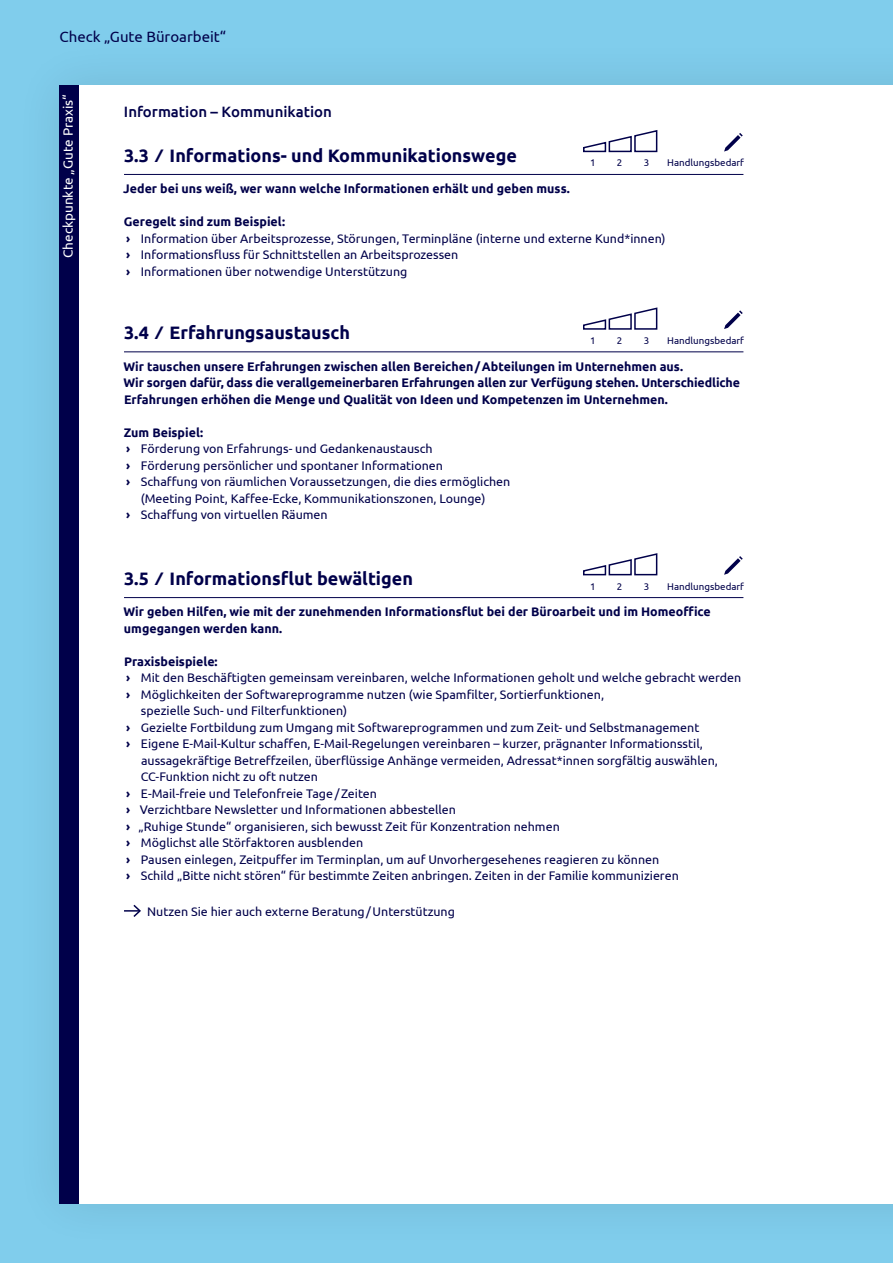
<style>
.page{position:relative;width:893px;height:1263px;background:#80cdec}
.page>*{position:absolute;margin:0;border:0;box-sizing:border-box;transform-origin:0 0}
.t1{font:700 18px "Ubuntu";color:#00004a}
.t2{font:500 15px "Ubuntu";color:#00004a}
.t3{font:15px "Ubuntu";color:#00004a}
.t4{font:13.5px "Ubuntu";color:#fff}
.t5{font:12.45px/16.5px "Ubuntu";color:#00004a}
.t6{font:700 12.45px/16.5px "Ubuntu";color:#00004a}
.t7{font:9.75px "Ubuntu";color:#00004a}
.s1{font-weight:700}
</style>
<div class="page">
<div style="left:60px;top:85px;width:833px;height:1118px;background:#fff"></div>
<svg style="left:124px;top:904px;width:17px;height:13px"></svg>
<hr style="left:124px;top:174px;width:619px;height:1px;background:#00004a">
<hr style="left:124px;top:351px;width:619px;height:1px;background:#00004a">
<hr style="left:124px;top:597px;width:619px;height:1px;background:#00004a">
<div style="left:60px;top:85px;width:19px;height:1118px;background:#00004a"></div>
<svg style="left:583px;top:130px;width:75px;height:23px"></svg>
<svg style="left:724px;top:133px;width:19px;height:19px"></svg>
<svg style="left:583px;top:307px;width:75px;height:23px"></svg>
<svg style="left:724px;top:310px;width:19px;height:19px"></svg>
<svg style="left:583px;top:553px;width:75px;height:23px"></svg>
<svg style="left:724px;top:556px;width:19px;height:19px"></svg>
<p class="t3" style="left:60px;top:28px;width:168px">Check „Gute Büroarbeit“</p>
<p class="t4" style="left:60px;top:258px;width:165px;rotate:-90deg">Checkpunkte „Gute Praxis“</p>
<p class="t2" style="left:124px;top:102px;width:210px">Information – Kommunikation</p>
<h3 class="t1" style="left:124px;top:145px;width:394px">3.3 ∕ Informations- und Kommunikationswege</h3>
<p class="t7" style="left:590px;top:157px;width:7px">1</p>
<p class="t7" style="left:617px;top:157px;width:7px">2</p>
<p class="t7" style="left:644px;top:157px;width:7px">3</p>
<p class="t7" style="left:667px;top:157px;width:78px">Handlungsbedarf</p>
<p class="t6" style="left:123px;top:180px;width:448px">Jeder bei uns weiß, wer wann welche Informationen erhält und geben muss.</p>
<p class="t6" style="left:124px;top:213px;width:163px">Geregelt sind zum Beispiel:</p>
<p class="t5" style="left:126px;top:230px;width:541px"><span class="s1">›</span> Information über Arbeitsprozesse, Störungen, Terminpläne (interne und externe Kund*innen)</p>
<p class="t5" style="left:126px;top:246px;width:334px"><span class="s1">›</span> Informationsfluss für Schnittstellen an Arbeitsprozessen</p>
<p class="t5" style="left:126px;top:263px;width:283px"><span class="s1">›</span> Informationen über notwendige Unterstützung</p>
<h3 class="t1" style="left:124px;top:322px;width:228px">3.4 ∕ Erfahrungsaustausch</h3>
<p class="t7" style="left:590px;top:334px;width:7px">1</p>
<p class="t7" style="left:617px;top:334px;width:7px">2</p>
<p class="t7" style="left:644px;top:334px;width:7px">3</p>
<p class="t7" style="left:667px;top:334px;width:78px">Handlungsbedarf</p>
<p class="t6" style="left:123px;top:358px;width:618px">Wir tauschen unsere Erfahrungen zwischen allen Bereichen/Abteilungen im Unternehmen aus.<br>Wir sorgen dafür, dass die verallgemeinerbaren Erfahrungen allen zur Verfügung stehen. Unterschiedliche<br>Erfahrungen erhöhen die Menge und Qualität von Ideen und Kompetenzen im Unternehmen.</p>
<p class="t6" style="left:124px;top:424px;width:81px">Zum Beispiel:</p>
<p class="t5" style="left:126px;top:440px;width:308px"><span class="s1">›</span> Förderung von Erfahrungs- und Gedankenaustausch</p>
<p class="t5" style="left:126px;top:456px;width:318px"><span class="s1">›</span> Förderung persönlicher und spontaner Informationen</p>
<p class="t5" style="left:141px;top:473px;width:371px;text-indent:-15px"><span class="s1">›</span> Schaffung von räumlichen Voraussetzungen, die dies ermöglichen (Meeting Point, Kaffee-Ecke, Kommunikationszonen, Lounge)</p>
<p class="t5" style="left:126px;top:506px;width:203px"><span class="s1">›</span> Schaffung von virtuellen Räumen</p>
<h3 class="t1" style="left:124px;top:568px;width:290px">3.5 ∕ Informationsflut bewältigen</h3>
<p class="t7" style="left:590px;top:580px;width:7px">1</p>
<p class="t7" style="left:617px;top:580px;width:7px">2</p>
<p class="t7" style="left:644px;top:580px;width:7px">3</p>
<p class="t7" style="left:667px;top:580px;width:78px">Handlungsbedarf</p>
<p class="t6" style="left:123px;top:603px;width:589px">Wir geben Hilfen, wie mit der zunehmenden Informationsflut bei der Büroarbeit und im Homeoffice umgegangen werden kann.</p>
<p class="t6" style="left:124px;top:653px;width:95px">Praxisbeispiele:</p>
<p class="t5" style="left:126px;top:669px;width:617px"><span class="s1">›</span> Mit den Beschäftigten gemeinsam vereinbaren, welche Informationen geholt und welche gebracht werden</p>
<p class="t5" style="left:141px;top:686px;width:465px;text-indent:-15px"><span class="s1">›</span> Möglichkeiten der Softwareprogramme nutzen (wie Spamfilter, Sortierfunktionen, spezielle Such- und Filterfunktionen)</p>
<p class="t5" style="left:126px;top:719px;width:575px"><span class="s1">›</span> Gezielte Fortbildung zum Umgang mit Softwareprogrammen und zum Zeit- und Selbstmanagement</p>
<p class="t5" style="left:141px;top:735px;width:579px;text-indent:-15px"><span class="s1">›</span> Eigene E-Mail-Kultur schaffen, E-Mail-Regelungen vereinbaren – kurzer, prägnanter Informationsstil, aussagekräftige Betreffzeilen, überflüssige Anhänge vermeiden, Adressat*innen sorgfältig auswählen,<br>CC-Funktion nicht zu oft nutzen</p>
<p class="t5" style="left:126px;top:785px;width:253px"><span class="s1">›</span> E-Mail-freie und Telefonfreie Tage/Zeiten</p>
<p class="t5" style="left:126px;top:801px;width:331px"><span class="s1">›</span> Verzichtbare Newsletter und Informationen abbestellen</p>
<p class="t5" style="left:126px;top:818px;width:435px"><span class="s1">›</span> „Ruhige Stunde“ organisieren, sich bewusst Zeit für Konzentration nehmen</p>
<p class="t5" style="left:126px;top:834px;width:239px"><span class="s1">›</span> Möglichst alle Störfaktoren ausblenden</p>
<p class="t5" style="left:126px;top:851px;width:535px"><span class="s1">›</span> Pausen einlegen, Zeitpuffer im Terminplan, um auf Unvorhergesehenes reagieren zu können</p>
<p class="t5" style="left:126px;top:867px;width:554px"><span class="s1">›</span> Schild „Bitte nicht stören“ für bestimmte Zeiten anbringen. Zeiten in der Familie kommunizieren</p>
<p class="t5" style="left:147px;top:903px;width:309px">Nutzen Sie hier auch externe Beratung/Unterstützung</p>
</div>
